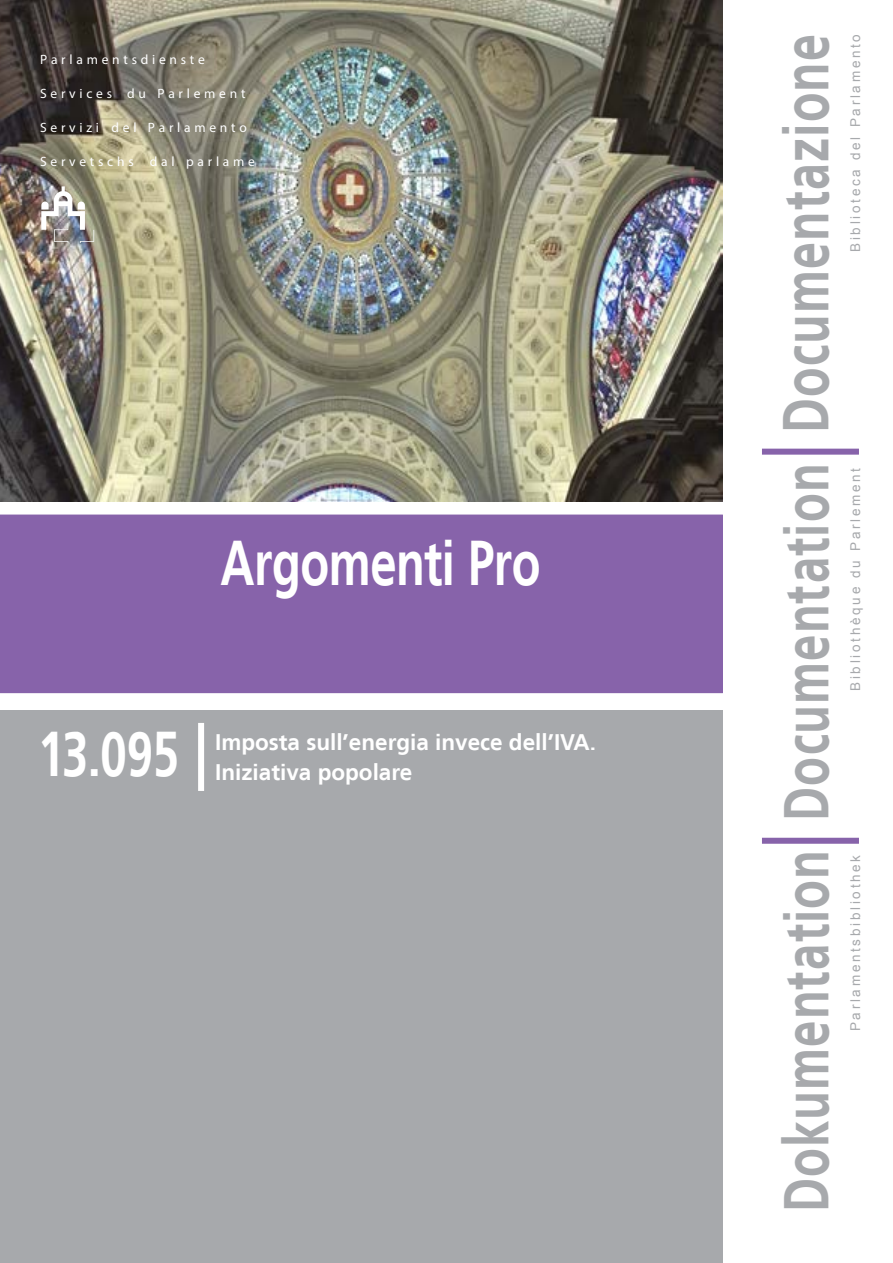
<style>
.page{position:relative;width:893px;height:1263px;background:#fff}
.page>*{position:absolute;margin:0;border:0;box-sizing:border-box;transform-origin:0 0}
.t1{font:700 63px "Frutiger LT";letter-spacing:.025em;color:#a7a9ac;scale:.75 1}
.t2{font:700 63px "Frutiger LT";letter-spacing:-.01em;color:#fff;scale:.75 1}
.t3{font:700 22.5px/30px "Frutiger LT";color:#fff}
.t4{font:300 13.5px "Helvetica Neue";letter-spacing:.28em;color:#fff}
.t5{font:13.5px "Arial";letter-spacing:.2em;color:#a7a9ac}
.s1{font-size:64.5px}
</style>
<div class="page">
<div style="left:762px;top:449px;width:97px;height:6px;background:#8763aa"></div>
<div style="left:762px;top:838px;width:97px;height:6px;background:#8763aa"></div>
<div style="left:0;top:514px;width:723px;height:179px;background:#8763aa"></div>
<div style="left:0;top:710px;width:723px;height:553px;background:#a7a9ac"></div>
<div style="left:198px;top:723px;width:6px;height:68px;background:#fff"></div>
<img style="left:0;top:0;width:723px;height:502px">
<img style="left:41px;top:186px;width:53px;height:57px">
<p class="t4" style="left:40px;top:51px;width:166px">Parlamentsdienste</p>
<p class="t4" style="left:40px;top:85px;width:207px">Services du Parlement</p>
<p class="t4" style="left:40px;top:119px;width:208px">Servizi del Parlamento</p>
<p class="t4" style="left:40px;top:153px;width:236px">Servetschs dal parlament</p>
<p class="t2" style="left:220px;top:526px;width:429px">Argomenti Pro</p>
<p class="t2" style="left:38px;top:717px;width:189px">13.095</p>
<p class="t3" style="left:215px;top:727px;width:382px">Imposta sull’energia invece dell’IVA.<br>Iniziativa popolare</p>
<p class="t1" style="left:770px;top:1212px;width:1572px;rotate:-90deg">Dokumentation Documentation <span class="s1">Documentazione</span></p>
<p class="t5" style="left:846px;top:252px;width:219px;rotate:-90deg">Biblioteca del Parlamento</p>
<p class="t5" style="left:846px;top:691px;width:225px;rotate:-90deg">Bibliothèque du Parlement</p>
<p class="t5" style="left:846px;top:1031px;width:178px;rotate:-90deg">Parlamentsbibliothek</p>
</div>
